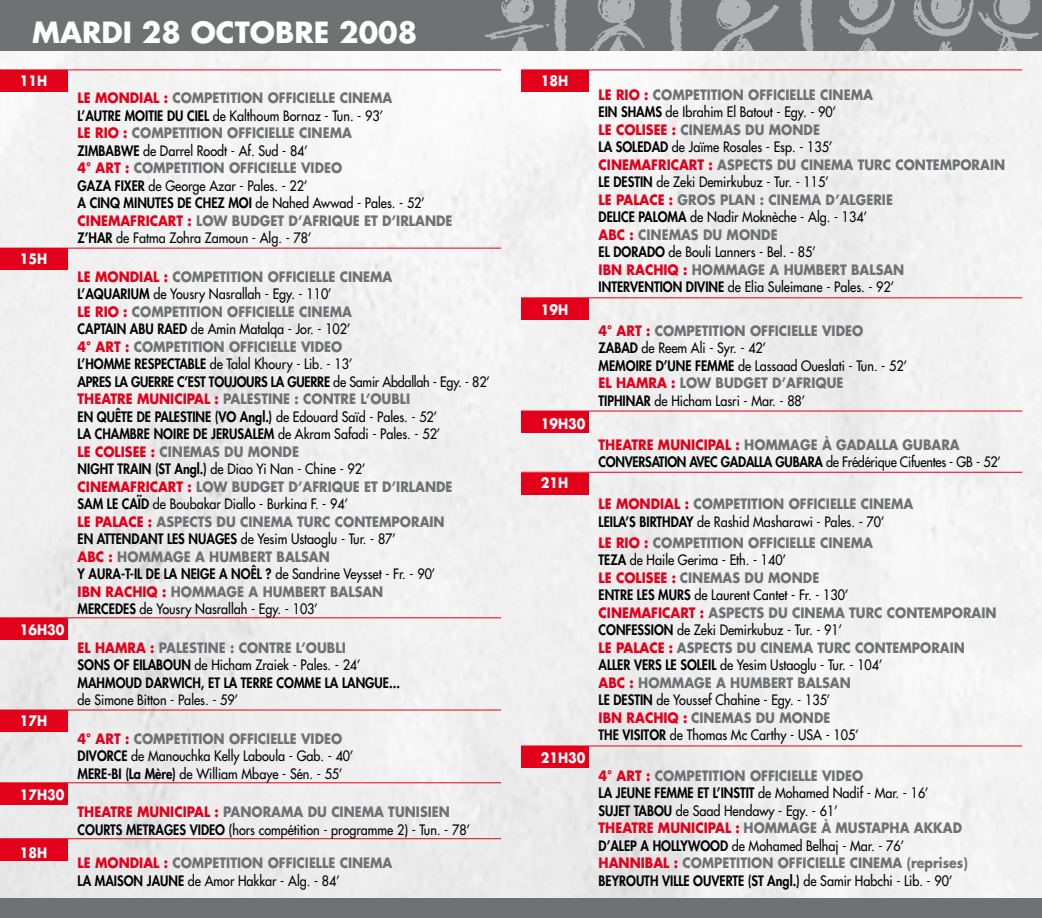
<style>
.page{position:relative;width:1042px;height:918px;background:#fff}
.page>*{position:absolute;margin:0;border:0;box-sizing:border-box;transform-origin:0 0}
.t1{font:700 28.53px "Futura";color:#fff}
.t2{font:14px/17.5px "Futura";color:#000;scale:.9 1}
.t3{font:700 14px "Futura";color:#707173;scale:.9 1}
.t4{font:800 14px/17.5px "Futura";color:#000;scale:.9 1}
.t5{font:800 14px/17.5px "Futura";letter-spacing:-.02em;color:#000;scale:.9 1}
.t6{font:700 14px "Futura";color:#fff;scale:.9 1}
.s1{font-weight:700;color:#e2001a}
.s2{font-weight:700;color:#707173}
.s3{font-weight:800}
.s4{font-weight:400}
.s5{color:#e2001a}
</style>
<div class="page">
<img style="left:0;top:51px;width:1042px;height:847px">
<div style="left:0;top:898px;width:1042px;height:20px;background:#707173"></div>
<hr style="left:521px;top:69px;width:501px;height:1px;background:#e2001a">
<div style="left:521px;top:70px;width:68px;height:22px;background:#e2001a"></div>
<hr style="left:521px;top:297px;width:501px;height:1px;background:#e2001a">
<div style="left:521px;top:298px;width:68px;height:22px;background:#e2001a"></div>
<hr style="left:521px;top:410px;width:501px;height:1px;background:#e2001a">
<div style="left:521px;top:411px;width:68px;height:22px;background:#e2001a"></div>
<hr style="left:521px;top:472px;width:501px;height:1px;background:#e2001a">
<div style="left:521px;top:472px;width:68px;height:22px;background:#e2001a"></div>
<hr style="left:521px;top:745px;width:501px;height:1px;background:#e2001a">
<div style="left:521px;top:746px;width:68px;height:22px;background:#e2001a"></div>
<hr style="left:0;top:69px;width:501px;height:1px;background:#e2001a">
<div style="left:0;top:70px;width:68px;height:22px;background:#e2001a"></div>
<hr style="left:0;top:248px;width:501px;height:1px;background:#e2001a">
<div style="left:0;top:248px;width:68px;height:22px;background:#e2001a"></div>
<hr style="left:0;top:617px;width:501px;height:1px;background:#e2001a">
<div style="left:0;top:618px;width:68px;height:22px;background:#e2001a"></div>
<hr style="left:0;top:709px;width:501px;height:1px;background:#e2001a">
<div style="left:0;top:710px;width:68px;height:22px;background:#e2001a"></div>
<hr style="left:0;top:782px;width:501px;height:1px;background:#e2001a">
<div style="left:0;top:783px;width:68px;height:22px;background:#e2001a"></div>
<hr style="left:0;top:838px;width:501px;height:1px;background:#e2001a">
<div style="left:0;top:839px;width:68px;height:22px;background:#e2001a"></div>
<div style="left:0;top:0;width:1042px;height:51px;background:#707173"></div>
<img style="left:484px;top:0;width:555px;height:51px">
<h1 class="t1" style="left:32px;top:13px;width:387px">MARDI 28 OCTOBRE 2008</h1>
<p class="t6" style="left:20px;top:71px;width:32px">11H</p>
<p class="t6" style="left:20px;top:250px;width:32px">15H</p>
<p class="t6" style="left:20px;top:621px;width:51px">16H30</p>
<p class="t6" style="left:20px;top:712px;width:32px">17H</p>
<p class="t6" style="left:20px;top:785px;width:51px">17H30</p>
<p class="t6" style="left:20px;top:843px;width:32px">18H</p>
<p class="t2" style="left:78px;top:89px;width:418px"><span class="s1">LE MONDIAL :</span> <span class="s2">COMPETITION OFFICIELLE CINEMA<br></span><span class="s3">’L AUTRE MOITIE DU CIEL</span> de Kalthoum Bornaz - Tun -. 93‘<br><span class="s1">LE RIO :</span> <span class="s2">COMPETITION OFFICIELLE CINEMA<br></span><span class="s3">ZIMBABWE</span> de Darrel Roodt - Af. Sud - 84‘<br><span class="s1">4° ART :</span> <span class="s2">COMPETITION OFFICIELLE VIDEO<br></span><span class="s3">GAZA FIXER</span> de George Azar - Pales -. 22‘<br><span class="s3">A CINQ MINUTES DE CHEZ MOI</span> de Nahed Awwad - Pales -. 52‘ <span class="s1">CINEMAFRICART :</span> <span class="s2">LOW BUDGET D’AFRIQUE ET D’IRLANDE </span><span class="s3">’Z HAR</span> de Fatma Zohra Zamoun - Alg -. 78‘</p>
<p class="t2" style="left:78px;top:268px;width:459px"><span class="s1">LE MONDIAL :</span> <span class="s2">COMPETITION OFFICIELLE CINEMA<br></span><span class="s3">’L AQUARIUM</span> de Yousry Nasrallah - Egy -. 110‘<br><span class="s1">LE RIO :</span> <span class="s2">COMPETITION OFFICIELLE CINEMA<br></span><span class="s3">CAPTAIN ABU RAED</span> de Amin Matalqa - Jor -. 102‘<br><span class="s1">4° ART :</span> <span class="s2">COMPETITION OFFICIELLE VIDEO<br></span><span class="s3">’L HOMME RESPECTABLE</span> de Talal Khoury - Lib -. 13‘<br><span class="s3">APRES LA GUERRE ’C EST TOUJOURS LA GUERRE</span> de Samir Abdallah - Egy -. 82‘ <span class="s1">THEATRE MUNICIPAL :</span> <span class="s2">PALESTINE : CONTRE ’L OUBLI<br></span><span class="s3">EN QUÊTE DE PALESTINE (VO Angl ) .</span> de Edouard Saïd - Pales -. 52‘<br><span class="s3">LA CHAMBRE NOIRE DE JERUSALEM</span> de Akram Safadi - Pales -. 52‘<br><span class="s1">LE COLISEE :</span> <span class="s2">CINEMAS DU MONDE<br></span><span class="s3">NIGHT TRAIN (ST Angl ) .</span> de Diao Yi Nan - Chine - 92‘<br><span class="s1">CINEMAFRICART :</span> <span class="s2">LOW BUDGET D’AFRIQUE ET D’IRLANDE<br></span><span class="s3">SAM LE CAÏD</span> de Boubakar Diallo - Burkina -.F 94‘<br><span class="s1">LE PALACE :</span> <span class="s2">ASPECTS DU CINEMA TURC CONTEMPORAIN<br></span><span class="s3">EN ATTENDANT LES NUAGES</span> de Yesim Ustaoglu - Tur -. 87‘<br><span class="s1">ABC :</span> <span class="s2">HOMMAGE A HUMBERT BALSAN<br></span><span class="s3">Y AURA I L-T- DE LA NEIGE A NOÊL ?</span> de Sandrine Veysset - Fr -. 90‘<br><span class="s1">IBN RACHIQ :</span> <span class="s2">HOMMAGE A HUMBERT BALSAN<br></span><span class="s3">MERCEDES</span> de Yousry Nasrallah - Egy -. 103‘</p>
<p class="t4" style="left:78px;top:638px;width:360px"><span class="s1">EL HAMRA :</span> <span class="s2">PALESTINE : CONTRE ’L OUBLI<br></span>SONS OF EILABOUN <span class="s4">de Hicham Zraiek - Pales -. 24‘<br></span>MAHMOUD DARWICH, ET LA TERRE COMME LA LANGUE...</p>
<p class="t2" style="left:78px;top:691px;width:180px">de Simone Bitton - Pales -. 59‘</p>
<p class="t2" style="left:78px;top:730px;width:308px"><span class="s1">4° ART :</span> <span class="s2">COMPETITION OFFICIELLE VIDEO<br></span><span class="s3">DIVORCE</span> de Manouchka Kelly Laboula - Gab -. 40‘<br><span class="s3">MERE-BI (La Mère)</span> de William Mbaye - Sén -. 55‘</p>
<p class="t2" style="left:78px;top:803px;width:438px"><span class="s1">THEATRE MUNICIPAL :</span> <span class="s2">PANORAMA DU CINEMA TUNISIEN<br></span><span class="s3">COURTS METRAGES VIDEO</span> (hors compétition - programme 2 -) Tun -. 78‘</p>
<p class="t3" style="left:78px;top:853px;width:351px"><span class="s5">LE MONDIAL :</span> COMPETITION OFFICIELLE CINEMA</p>
<p class="t2" style="left:78px;top:871px;width:293px"><span class="s3">LA MAISON JAUNE</span> de Amor Hakkar - Alg -. 84‘</p>
<p class="t6" style="left:541px;top:71px;width:32px">18H</p>
<p class="t6" style="left:541px;top:300px;width:32px">19H</p>
<p class="t6" style="left:541px;top:414px;width:51px">19H30</p>
<p class="t6" style="left:541px;top:473px;width:32px">21H</p>
<p class="t6" style="left:541px;top:748px;width:51px">21H30</p>
<p class="t2" style="left:598px;top:86px;width:453px"><span class="s1">LE RIO :</span> <span class="s2">COMPETITION OFFICIELLE CINEMA<br></span><span class="s3">EIN SHAMS</span> de Ibrahim El Batout - Egy -. 90‘<br><span class="s1">LE COLISEE :</span> <span class="s2">CINEMAS DU MONDE<br></span><span class="s3">LA SOLEDAD</span> de Jaïme Rosales - Esp -. 135‘<br><span class="s1">CINEMAFRICART :</span> <span class="s2">ASPECTS DU CINEMA TURC CONTEMPORAIN </span><span class="s3">LE DESTIN</span> de Zeki Demirkubuz - Tur -. 115‘<br><span class="s1">LE PALACE :</span> <span class="s2">GROS PLAN : CINEMA D’ALGERIE<br></span><span class="s3">DELICE PALOMA</span> de Nadir Moknèche - Alg -. 134‘<br><span class="s1">ABC :</span> <span class="s2">CINEMAS DU MONDE<br></span><span class="s3">EL DORADO</span> de Bouli Lanners - Bel -. 85‘<br><span class="s1">IBN RACHIQ :</span> <span class="s2">HOMMAGE A HUMBERT BALSAN<br></span><span class="s3">INTERVENTION DIVINE</span> de Elia Suleimane - Pales -. 92‘</p>
<p class="t2" style="left:598px;top:322px;width:344px"><span class="s1">4° ART :</span> <span class="s2">COMPETITION OFFICIELLE VIDEO<br></span><span class="s3">ZABAD</span> de Reem Ali - Syr -. 42‘<br><span class="s3">MEMOIRE ’D UNE FEMME</span> de Lassaad Oueslati - Tun -. 52‘ <span class="s1">EL HAMRA :</span> <span class="s2">LOW BUDGET D’AFRIQUE<br></span><span class="s3">TIPHINAR</span> de Hicham Lasri - Mar -. 88‘</p>
<p class="t3" style="left:822px;top:435px;width:39px">À GADALLA</p>
<p class="t5" style="left:598px;top:435px;width:448px"><span class="s1">THEATRE MUNICIPAL :</span> <span class="s2">HOMMAGE<br></span>CONVERSATION AVEC GADALLA GUBARA <span class="s4">de Frédérique Cifuentes - GB - 52‘</span></p>
<p class="t3" style="left:902px;top:435px;width:23px">GUBARA</p>
<p class="t2" style="left:598px;top:495px;width:351px"><span class="s1">LE MONDIAL :</span> <span class="s2">COMPETITION OFFICIELLE CINEMA<br></span><span class="s3">LEILA S’ BIRTHDAY</span> de Rashid Masharawi - Pales -. 70‘</p>
<p class="t3" style="left:598px;top:533px;width:306px"><span class="s5">LE RIO :</span> COMPETITION OFFICIELLE CINEMA</p>
<p class="t2" style="left:598px;top:551px;width:210px"><span class="s3">TEZA</span> de Haile Gerima - Eth -. 140‘</p>
<p class="t3" style="left:616px;top:568px;width:227px"><span class="s5">COLISEE :</span> CINEMAS DU MONDE</p>
<p class="t2" style="left:598px;top:569px;width:444px"><span class="s1">LE<br></span><span class="s3">ENTRE LES MURS</span> de Laurent Cantet - Fr -. 130‘<br><span class="s1">CINEMAFICART :</span> <span class="s2">ASPECTS DU CINEMA TURC CONTEMPORAIN </span><span class="s3">CONFESSION</span> de Zeki Demirkubuz - Tur -. 91‘<br><span class="s1">LE PALACE :</span> <span class="s2">ASPECTS DU CINEMA TURC CONTEMPORAIN </span><span class="s3">ALLER VERS LE SOLEIL</span> de Yesim Ustaoglu - Tur -. 104‘<br><span class="s1">ABC :</span> <span class="s2">HOMMAGE A HUMBERT BALSAN<br></span><span class="s3">LE DESTIN</span> de Youssef Chahine - Egy -. 135‘<br><span class="s1">IBN RACHIQ :</span> <span class="s2">CINEMAS DU MONDE<br></span><span class="s3">THE VISITOR</span> de Thomas Mc Carthy - USA - 105‘</p>
<p class="t3" style="left:598px;top:766px;width:296px"><span class="s5">4° ART :</span> COMPETITION OFFICIELLE VIDEO</p>
<p class="t2" style="left:598px;top:784px;width:368px"><span class="s3">LA JEUNE FEMME ET ’L INSTIT</span> de Mohamed Nadif - Mar -. 16‘</p>
<p class="t2" style="left:598px;top:801px;width:267px"><span class="s3">SUJET TABOU</span> de Saad Hendawy - Egy -. 61‘</p>
<p class="t3" style="left:914px;top:818px;width:44px">AKKAD</p>
<p class="t3" style="left:821px;top:818px;width:41px">À MUSTAPHA</p>
<p class="t2" style="left:598px;top:819px;width:412px"><span class="s1">THEATRE MUNICIPAL :</span> <span class="s2">HOMMAGE<br></span><span class="s3">’D ALEP A HOLLYWOOD</span> de Mohamed Belhaj - Mar -. 76‘ <span class="s1">HANNIBAL :</span> <span class="s2">COMPETITION OFFICIELLE CINEMA (REPRISES( </span><span class="s3">BEYROUTH VILLE OUVERTE (ST Angl ) .</span> de Samir Habchi - Lib -. 90‘</p>
</div>
